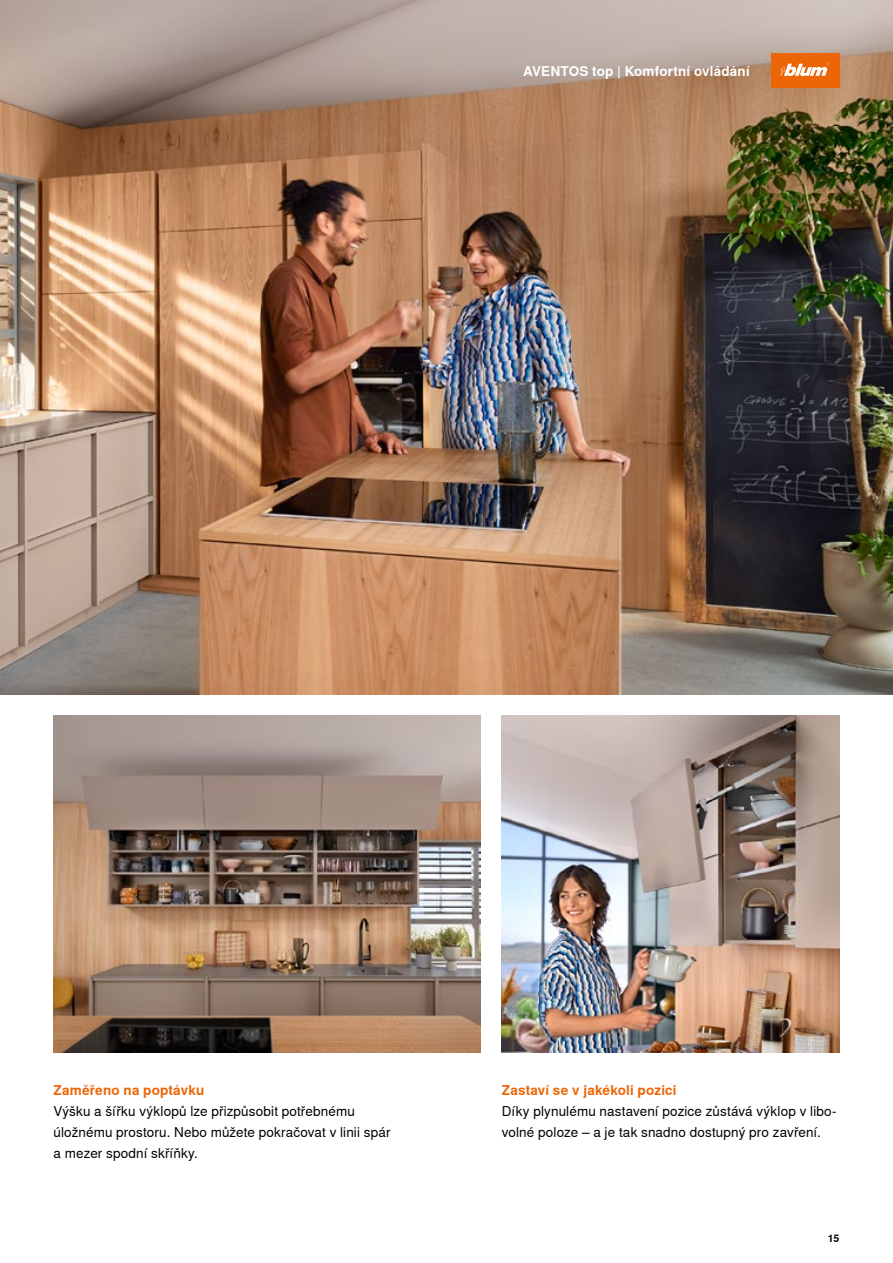
<style>
.page{position:relative;width:893px;height:1263px;background:#fff}
.page>*{position:absolute;margin:0;border:0;box-sizing:border-box;transform-origin:0 0}
._09_Copy_Black_Regular{font:13.5px/21px "Nimbus Sans Global";letter-spacing:.01em;color:#000}
._09_Copy_Orange_Bold{font:700 13.5px "Nimbus Sans Global";letter-spacing:.015em;color:#ec6608}
._09_Category_White_Bold{font:700 13.5px "Nimbus Sans Global";letter-spacing:.01em;color:#fff}
.t1{font:700 10.5px "Nimbus Sans Global";color:#000}
</style>
<div class="page">
<img style="left:0;top:0;width:893px;height:695px">
<div style="left:771px;top:54px;width:68px;height:34px;background:#ec6608"></div>
<svg style="left:780px;top:63px;width:49px;height:13px"></svg>
<img style="left:54px;top:716px;width:427px;height:336px">
<img style="left:502px;top:716px;width:337px;height:336px">
<p class="_09_Category_White_Bold" style="left:523px;top:63px;width:228px">AVENTOS top | Komfortní ovládání</p>
<p class="_09_Copy_Orange_Bold" style="left:54px;top:1082px;width:152px">Zaměřeno na poptávku</p>
<p class="_09_Copy_Black_Regular" style="left:54px;top:1100px;width:338px">Výšku a šířku výklopů lze přizpůsobit potřebnému úložnému prostoru. Nebo můžete pokračovat v linii spár a mezer spodní skříňky.</p>
<p class="_09_Copy_Orange_Bold" style="left:502px;top:1082px;width:176px">Zastaví se v jakékoli pozici</p>
<p class="_09_Copy_Black_Regular" style="left:502px;top:1100px;width:336px">Díky plynulému nastavení pozice zůstává výklop v libo&shy;volné poloze – a je tak snadno dostupný pro zavření.</p>
<p class="t1" style="left:828px;top:1232px;width:13px">15</p>
</div>
